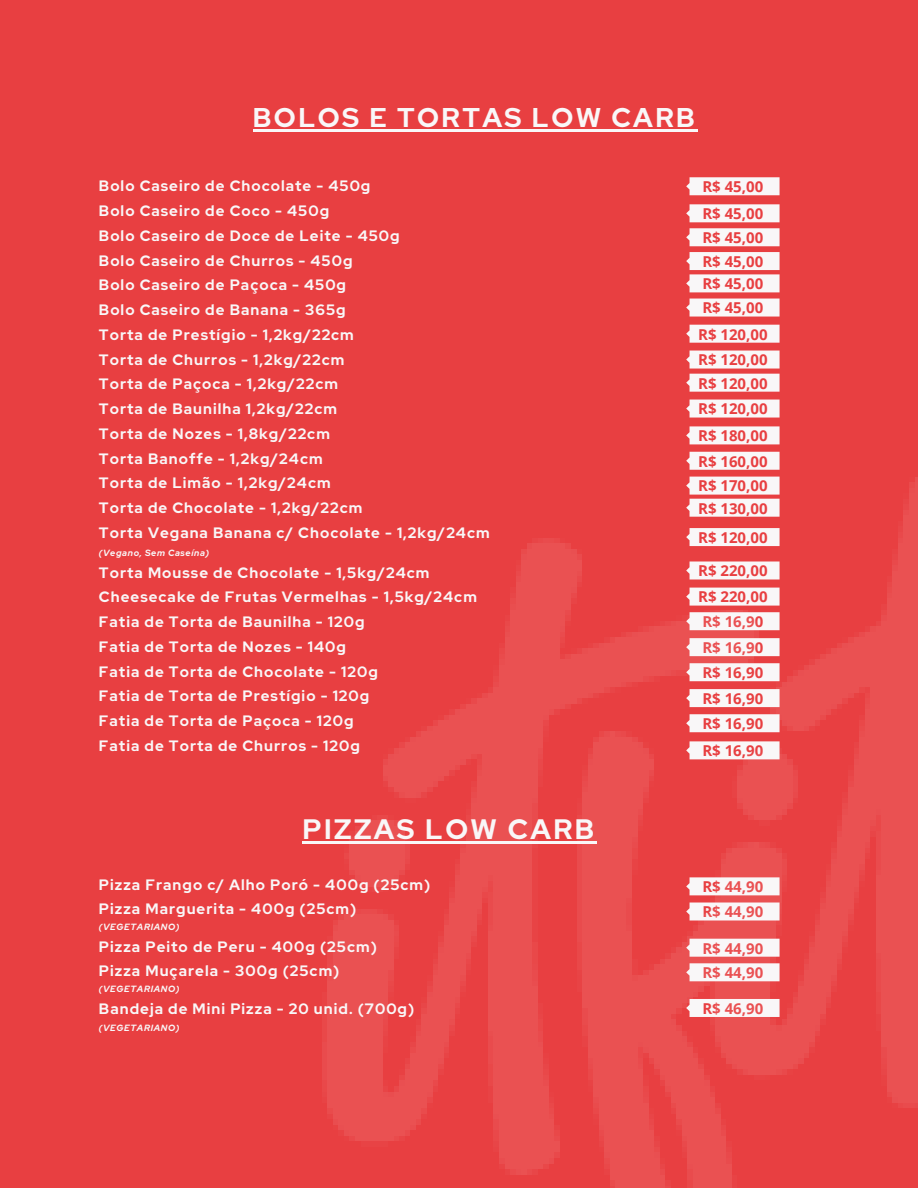
<style>
.page{position:relative;width:918px;height:1188px;background:#e83f41}
.page>*{position:absolute;margin:0;border:0;box-sizing:border-box;transform-origin:0 0}
.t1{font:700 28.05px "Red Hat Display";letter-spacing:.09em;color:#f9f7f8}
.t2{font:700 27px "Red Hat Display";letter-spacing:.09em;color:#f9f7f8}
.t3{font:700 15px "Red Hat Display";letter-spacing:.07em;color:#f9f7f8}
.t4{font:700 15px "Open Sans";color:#e83f41}
.t5{font:italic 700 9px "Red Hat Display";letter-spacing:.07em;color:#f9f7f8}
</style>
<div class="page">
<hr style="left:253px;top:129px;width:444px;height:3px;background:#f9f7f8">
<svg style="left:686px;top:177px;width:94px;height:18px;background:#f8edee"></svg>
<svg style="left:686px;top:204px;width:94px;height:18px;background:#f8edee"></svg>
<svg style="left:686px;top:228px;width:94px;height:18px;background:#f8edee"></svg>
<svg style="left:686px;top:252px;width:94px;height:40px;background:#f6dcde"></svg>
<svg style="left:686px;top:299px;width:94px;height:18px;background:#f7ebec"></svg>
<svg style="left:689px;top:325px;width:91px;height:2px"></svg>
<img style="left:302px;top:327px;width:616px;height:861px">
<p class="t2" style="left:253px;top:100px;width:444px">BOLOS E TORTAS LOW CARB</p>
<p class="t3" style="left:99px;top:176px;width:273px">Bolo Caseiro de Chocolate - 450g</p>
<p class="t3" style="left:99px;top:201px;width:232px">Bolo Caseiro de Coco - 450g</p>
<p class="t3" style="left:99px;top:226px;width:302px">Bolo Caseiro de Doce de Leite - 450g</p>
<p class="t3" style="left:99px;top:250px;width:255px">Bolo Caseiro de Churros - 450g</p>
<p class="t3" style="left:99px;top:275px;width:249px">Bolo Caseiro de Paçoca - 450g</p>
<p class="t3" style="left:99px;top:300px;width:248px">Bolo Caseiro de Banana - 365g</p>
<p class="t3" style="left:99px;top:325px;width:256px">Torta de Prestígio - 1,2kg/22cm</p>
<p class="t3" style="left:99px;top:349px;width:247px">Torta de Churros - 1,2kg/22cm</p>
<p class="t3" style="left:99px;top:374px;width:241px">Torta de Paçoca - 1,2kg/22cm</p>
<p class="t3" style="left:99px;top:399px;width:240px">Torta de Baunilha 1,2kg/22cm</p>
<p class="t3" style="left:99px;top:424px;width:232px">Torta de Nozes - 1,8kg/22cm</p>
<p class="t3" style="left:99px;top:448px;width:225px">Torta Banoffe - 1,2kg/24cm</p>
<p class="t3" style="left:99px;top:473px;width:233px">Torta de Limão - 1,2kg/24cm</p>
<p class="t3" style="left:99px;top:498px;width:265px">Torta de Chocolate - 1,2kg/22cm</p>
<p class="t3" style="left:99px;top:523px;width:392px">Torta Vegana Banana c/ Chocolate - 1,2kg/24cm</p>
<p class="t5" style="left:99px;top:547px;width:112px">(Vegano, Sem Caseína)</p>
<p class="t3" style="left:99px;top:562px;width:332px">Torta Mousse de Chocolate - 1,5kg/24cm</p>
<p class="t3" style="left:99px;top:587px;width:379px">Cheesecake de Frutas Vermelhas - 1,5kg/24cm</p>
<p class="t3" style="left:99px;top:612px;width:267px">Fatia de Torta de Baunilha - 120g</p>
<p class="t3" style="left:99px;top:637px;width:249px">Fatia de Torta de Nozes - 140g</p>
<p class="t3" style="left:99px;top:661px;width:280px">Fatia de Torta de Chocolate - 120g</p>
<p class="t3" style="left:99px;top:686px;width:272px">Fatia de Torta de Prestígio - 120g</p>
<p class="t3" style="left:99px;top:711px;width:256px">Fatia de Torta de Paçoca - 120g</p>
<p class="t3" style="left:99px;top:736px;width:262px">Fatia de Torta de Churros - 120g</p>
<p class="t1" style="left:303px;top:810px;width:293px">PIZZAS LOW CARB</p>
<p class="t3" style="left:99px;top:874px;width:333px">Pizza Frango c/ Alho Poró - 400g (25cm)</p>
<p class="t3" style="left:99px;top:898px;width:259px">Pizza Marguerita - 400g (25cm)</p>
<p class="t5" style="left:99px;top:921px;width:82px">(VEGETARIANO)</p>
<p class="t3" style="left:99px;top:937px;width:279px">Pizza Peito de Peru - 400g (25cm)</p>
<p class="t3" style="left:99px;top:961px;width:242px">Pizza Muçarela - 300g (25cm)</p>
<p class="t5" style="left:99px;top:983px;width:82px">(VEGETARIANO)</p>
<p class="t3" style="left:99px;top:999px;width:317px">Bandeja de Mini Pizza - 20 unid. (700g)</p>
<p class="t5" style="left:99px;top:1021px;width:82px">(VEGETARIANO)</p>
<p class="t4" style="left:702px;top:176px;width:62px">R$ 45,00</p>
<p class="t4" style="left:702px;top:203px;width:62px">R$ 45,00</p>
<p class="t4" style="left:702px;top:227px;width:62px">R$ 45,00</p>
<p class="t4" style="left:702px;top:251px;width:62px">R$ 45,00</p>
<p class="t4" style="left:702px;top:273px;width:62px">R$ 45,00</p>
<p class="t4" style="left:702px;top:297px;width:62px">R$ 45,00</p>
<p class="t4" style="left:698px;top:324px;width:71px">R$ 120,00</p>
<p class="t4" style="left:698px;top:349px;width:71px">R$ 120,00</p>
<p class="t4" style="left:698px;top:373px;width:71px">R$ 120,00</p>
<p class="t4" style="left:698px;top:398px;width:71px">R$ 120,00</p>
<p class="t4" style="left:698px;top:425px;width:71px">R$ 180,00</p>
<p class="t4" style="left:698px;top:451px;width:71px">R$ 160,00</p>
<p class="t4" style="left:698px;top:475px;width:71px">R$ 170,00</p>
<p class="t4" style="left:698px;top:498px;width:71px">R$ 130,00</p>
<p class="t4" style="left:698px;top:527px;width:71px">R$ 120,00</p>
<p class="t4" style="left:698px;top:560px;width:71px">R$ 220,00</p>
<p class="t4" style="left:698px;top:586px;width:71px">R$ 220,00</p>
<p class="t4" style="left:702px;top:611px;width:62px">R$ 16,90</p>
<p class="t4" style="left:702px;top:637px;width:62px">R$ 16,90</p>
<p class="t4" style="left:702px;top:662px;width:62px">R$ 16,90</p>
<p class="t4" style="left:702px;top:688px;width:62px">R$ 16,90</p>
<p class="t4" style="left:702px;top:713px;width:62px">R$ 16,90</p>
<p class="t4" style="left:702px;top:740px;width:62px">R$ 16,90</p>
<p class="t4" style="left:702px;top:876px;width:62px">R$ 44,90</p>
<p class="t4" style="left:702px;top:901px;width:62px">R$ 44,90</p>
<p class="t4" style="left:702px;top:938px;width:62px">R$ 44,90</p>
<p class="t4" style="left:702px;top:962px;width:62px">R$ 44,90</p>
<p class="t4" style="left:702px;top:998px;width:62px">R$ 46,90</p>
</div>
